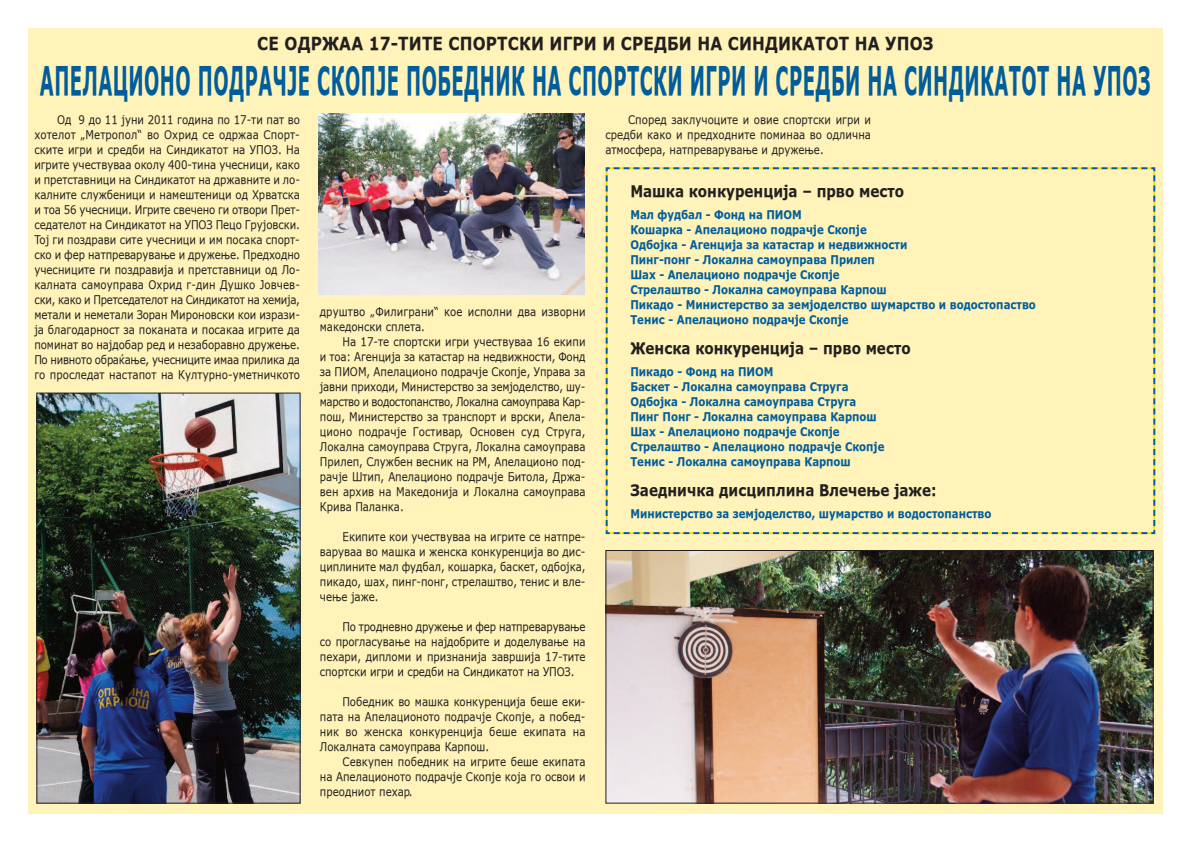
<style>
.page{position:relative;width:1191px;height:842px;background:#fff}
.page>*{position:absolute;margin:0;border:0;box-sizing:border-box;transform-origin:0 0}
.t1{font:700 39.5px "Verdana Cyrilic";letter-spacing:.025em;color:#005d9c;scale:.46 1}
.t2{font:700 18px "Verdana Cyrilic";letter-spacing:.01em;color:#231f20;scale:.85 1}
.t3{font:700 16px "Verdana Cyrilic";color:#231f20;scale:.85 1}
.t4{font:12px/15px "Verdana Cyrilic";color:#231f20;text-align:justify;scale:.85 1}
.t5{font:700 12px/15px "Verdana Cyrilic";color:#005d9c;scale:.85 1}
.s1{font-family:"Verdana"}
</style>
<div class="page">
<div style="left:28px;top:28px;width:1134px;height:786px;background:#fff3b9"></div>
<img style="left:607px;top:552px;width:544px;height:250px">
<div style="left:605px;top:550px;width:548px;height:254px;border:1px solid #231f20"></div>
<img style="left:318px;top:113px;width:266px;height:181px">
<img style="left:38px;top:395px;width:260px;height:407px">
<div style="left:36px;top:393px;width:264px;height:411px;border:1px solid #231f20"></div>
<svg style="left:605px;top:167px;width:551px;height:368px"></svg>
<h2 class="t2" style="left:257px;top:32px;width:797px">SE ODR@AA 17-TITE SPORTSKI IGRI I SREDBI NA SINDIKATOT NA UPOZ</h2>
<h1 class="t1" style="left:40px;top:55px;width:2416px">APELACIONO PODRA^JE SKOPJE POBEDNIK NA SPORTSKI IGRI I SREDBI NA SINDIKATOT NA UPOZ</h1>
<p class="t4" style="left:34px;top:112px;width:314px;text-indent:23px">Od 9 do 11 juni 2011 godina po 17-ti pat vo hotelot <span class="s1">„</span>Metropol<span class="s1">“</span> vo Ohrid se odr`aa Sport&shy;skite igri i sredbi na Sindikatot na UPOZ. Na igrite u~estvuvaa okolu 400-tina u~esnici, kako i pretstavnici na Sindikatot na dr`avnite i lo&shy;kalnite slu`benici i name{tenici od Hrvatska i toa 56 u~esnici. Igrite sve~eno gi otvori Pret&shy;sedatelot na Sindikatot na UPOZ Peco Grujovski.<br>Toj gi pozdravi site u~esnici i im posaka sport&shy;sko i fer natprevaruvawe i dru`ewe. Predhodno u~esnicite gi pozdravija i pretstavnici od Lo&shy;kalnata samouprava Ohrid g-din Du{ko Jov~ev&shy;ski, kako i Pretsedatelot na Sindikatot na hemija, metali i nemetali Zoran Mironovski koi izrazi&shy;ja blagodarnost za pokanata i posakaa igrite da pominat vo najdobar red i nezaboravno dru`ewe.<br>Po nivnoto obra}awe, u~esnicite imaa prilika da go prosledat nastapot na Kulturno-umetni~koto</p>
<p class="t4" style="left:320px;top:304px;width:314px">dru{tvo <span class="s1">„</span>Filigrani<span class="s1">“</span> koe ispolni dva izvorni makedonski spleta.</p>
<p class="t4" style="left:320px;top:334px;width:314px;text-indent:23px">Na 17-te sportski igri u~estvuvaa 16 ekipi i toa: Agencija za katastar na nedvi`nosti, Fond za PIOM, Apelaciono podra~je Skopje, Uprava za javni prihodi, Ministerstvo za zemjodelstvo, {u&shy;marstvo i vodostopanstvo, Lokalna samouprava Kar&shy;po{, Ministerstvo za transport i vrski, Apela&shy;ciono podra~je Gostivar, Osnoven sud Struga, Lokalna samouprava Struga, Lokalna samouprava Prilep, Slu`ben vesnik na RM, Apelaciono pod&shy;ra~je [tip, Apelaciono podra~je Bitola, Dr`a&shy;ven arhiv na Makedonija i Lokalna samouprava Kriva Palanka.</p>
<p class="t4" style="left:320px;top:529px;width:314px;text-indent:23px">Ekipite koi u~estvuvaa na igrite se natpre&shy;varuvaa vo ma{ka i `enska konkurencija vo dis&shy;ciplinite mal fudbal, ko{arka, basket, odbojka, pikado, {ah, ping-pong, strela{tvo, tenis i vle-~ewe ja`e.</p>
<p class="t4" style="left:320px;top:619px;width:314px;text-indent:23px">Po trodnevno dru`ewe i fer natprevaruvawe so proglasuvawe na najdobrite i dodeluvawe na pehari, diplomi i priznanija zavr{ija 17-tite sportski igri i sredbi na Sindikatot na UPOZ.</p>
<p class="t4" style="left:320px;top:694px;width:314px;text-indent:23px">Pobednik vo ma{ka konkurencija be{e eki&shy;pata na Apelacionoto podra~je Skopje, a pobed&shy;nik vo `enska konkurencija be{e ekipata na Lokalnata samouprava Karpo{.</p>
<p class="t4" style="left:320px;top:754px;width:314px;text-indent:23px">Sevkupen pobednik na igrite be{e ekipata na Apelacionoto podra~je Skopje koja go osvoi i preodniot pehar.</p>
<p class="t4" style="left:605px;top:112px;width:314px;text-indent:23px">Spored zaklu~ocite i ovie sportski igri i sredbi kako i predhodnite pominaa vo odli~na atmosfera, natprevaruvawe i dru`ewe.</p>
<h3 class="t3" style="left:630px;top:180px;width:324px">Ma{ka konkurencija <span class="s1">–</span> prvo mesto</h3>
<p class="t5" style="left:630px;top:206px;width:479px">Mal fudbal - Fond na PIOM<br>Ko{arka - Apelaciono podra~je Skopje<br>Odbojka - Agencija za katastar i nedvi`nosti<br>Ping-pong - Lokalna samouprava Prilep<br>[ah - Apelaciono podra~je Skopje<br>Strela{tvo - Lokalna samouprava Karpo{<br>Pikado - Ministerstvo za zemjodelstvo {umarstvo i vodostopastvo Tenis - Apelaciono podra~je Skopje</p>
<h3 class="t3" style="left:630px;top:337px;width:331px">@enska konkurencija <span class="s1">–</span> prvo mesto</h3>
<p class="t5" style="left:630px;top:363px;width:300px">Pikado - Fond na PIOM<br>Basket - Lokalna samouprava Struga Odbojka - Lokalna samouprava Struga Ping Pong - Lokalna samouprava Karpo{ [ah - Apelaciono podra~je Skopje Strela{tvo - Apelaciono podra~je Skopje Tenis - Lokalna samouprava Karpo{</p>
<h3 class="t3" style="left:630px;top:479px;width:362px">Zaedni~ka disciplina Vle~ewe ja`e:</h3>
<p class="t5" style="left:630px;top:505px;width:426px">Ministerstvo za zemjodelstvo, {umarstvo i vodostopanstvo</p>
</div>
